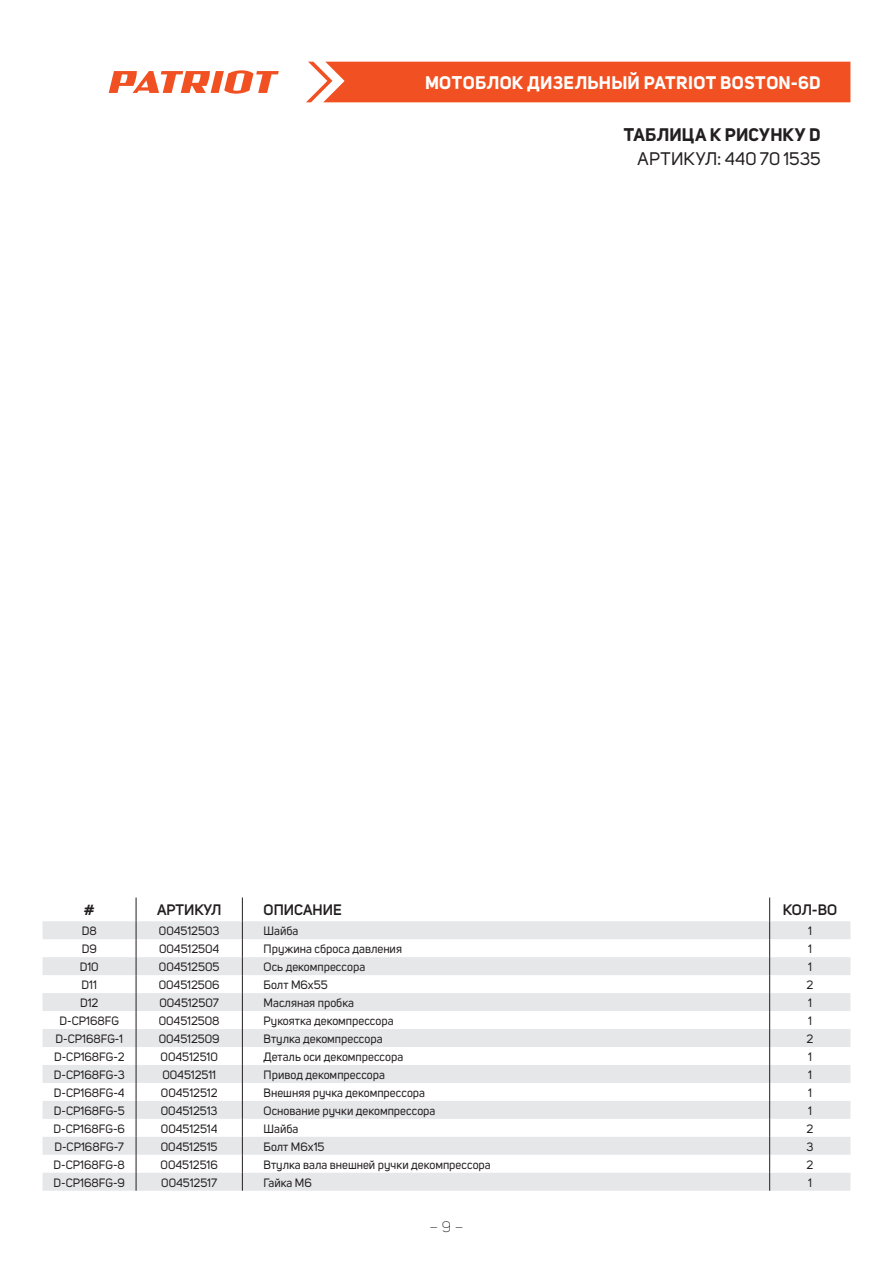
<style>
.page{position:relative;width:893px;height:1263px;background:#fff}
.page>*{position:absolute;margin:0;border:0;box-sizing:border-box;transform-origin:0 0}
.t1{font:700 18px "Uni Sans";letter-spacing:.02em;color:#fff}
.t2{font:18px "Uni Sans";letter-spacing:.005em;color:#231f20}
.t3{font:700 18px "Uni Sans";letter-spacing:.02em;color:#231f20}
.t4{font:600 15px "Uni Sans";color:#231f20}
.t5{font:300 15px "Uni Sans";color:#231f20}
.t6{font:12px "Uni Sans";color:#231f20}
</style>
<div class="page">
<div style="left:306px;top:62px;width:544px;height:40px;background:#f15122"></div>
<svg style="left:109px;top:70px;width:170px;height:24px"></svg>
<svg style="left:43px;top:921px;width:807px;height:270px;fill:#e6e7e9"></svg>
<svg style="left:136px;top:897px;width:1px;height:294px"></svg>
<svg style="left:242px;top:897px;width:1px;height:294px"></svg>
<svg style="left:769px;top:897px;width:1px;height:294px"></svg>
<h1 class="t1" style="left:425px;top:72px;width:397px">МОТОБЛОК ДИЗЕЛЬНЫЙ PATRIOT BOSTON-6D</h1>
<h1 class="t3" style="left:624px;top:123px;width:198px">ТАБЛИЦА К РИСУНКУ D</h1>
<h1 class="t2" style="left:638px;top:148px;width:185px">АРТИКУЛ: 440 70 1535</h1>
<p class="t4" style="left:84px;top:901px;width:12px">#</p>
<p class="t4" style="left:157px;top:901px;width:66px">АРТИКУЛ</p>
<p class="t4" style="left:264px;top:901px;width:80px">ОПИСАНИЕ</p>
<p class="t4" style="left:783px;top:901px;width:56px">КОЛ-ВО</p>
<p class="t6" style="left:82px;top:924px;width:17px">D8</p>
<p class="t6" style="left:159px;top:924px;width:62px">004512503</p>
<p class="t6" style="left:264px;top:924px;width:36px">Шайба</p>
<p class="t6" style="left:808px;top:924px;width:5px">1</p>
<p class="t6" style="left:82px;top:942px;width:17px">D9</p>
<p class="t6" style="left:159px;top:942px;width:62px">004512504</p>
<p class="t6" style="left:264px;top:942px;width:140px">Пружина сброса давления</p>
<p class="t6" style="left:808px;top:942px;width:5px">1</p>
<p class="t6" style="left:80px;top:960px;width:20px">D10</p>
<p class="t6" style="left:159px;top:960px;width:62px">004512505</p>
<p class="t6" style="left:264px;top:960px;width:103px">Ось декомпрессора</p>
<p class="t6" style="left:808px;top:960px;width:5px">1</p>
<p class="t6" style="left:82px;top:978px;width:17px">D11</p>
<p class="t6" style="left:159px;top:978px;width:62px">004512506</p>
<p class="t6" style="left:264px;top:978px;width:66px">Болт М6х55</p>
<p class="t6" style="left:807px;top:978px;width:8px">2</p>
<p class="t6" style="left:80px;top:996px;width:20px">D12</p>
<p class="t6" style="left:159px;top:996px;width:61px">004512507</p>
<p class="t6" style="left:264px;top:996px;width:92px">Масляная пробка</p>
<p class="t6" style="left:808px;top:996px;width:5px">1</p>
<p class="t6" style="left:60px;top:1014px;width:61px">D-CP168FG</p>
<p class="t6" style="left:159px;top:1014px;width:62px">004512508</p>
<p class="t6" style="left:264px;top:1014px;width:132px">Рукоятка декомпрессора</p>
<p class="t6" style="left:808px;top:1014px;width:5px">1</p>
<p class="t6" style="left:56px;top:1032px;width:69px">D-CP168FG-1</p>
<p class="t6" style="left:159px;top:1032px;width:62px">004512509</p>
<p class="t6" style="left:264px;top:1032px;width:121px">Втулка декомпрессора</p>
<p class="t6" style="left:807px;top:1032px;width:8px">2</p>
<p class="t6" style="left:54px;top:1049px;width:72px">D-CP168FG-2</p>
<p class="t6" style="left:161px;top:1049px;width:59px">004512510</p>
<p class="t6" style="left:264px;top:1049px;width:141px">Деталь оси декомпрессора</p>
<p class="t6" style="left:808px;top:1049px;width:5px">1</p>
<p class="t6" style="left:54px;top:1067px;width:72px">D-CP168FG-3</p>
<p class="t6" style="left:162px;top:1067px;width:55px">004512511</p>
<p class="t6" style="left:264px;top:1067px;width:123px">Привод декомпрессора</p>
<p class="t6" style="left:808px;top:1067px;width:5px">1</p>
<p class="t6" style="left:54px;top:1085px;width:72px">D-CP168FG-4</p>
<p class="t6" style="left:161px;top:1085px;width:58px">004512512</p>
<p class="t6" style="left:264px;top:1085px;width:163px">Внешняя ручка декомпрессора</p>
<p class="t6" style="left:808px;top:1085px;width:5px">1</p>
<p class="t6" style="left:54px;top:1103px;width:72px">D-CP168FG-5</p>
<p class="t6" style="left:161px;top:1103px;width:58px">004512513</p>
<p class="t6" style="left:264px;top:1103px;width:173px">Основание ручки декомпрессора</p>
<p class="t6" style="left:808px;top:1103px;width:5px">1</p>
<p class="t6" style="left:54px;top:1121px;width:73px">D-CP168FG-6</p>
<p class="t6" style="left:161px;top:1121px;width:58px">004512514</p>
<p class="t6" style="left:264px;top:1121px;width:36px">Шайба</p>
<p class="t6" style="left:807px;top:1121px;width:8px">2</p>
<p class="t6" style="left:54px;top:1139px;width:71px">D-CP168FG-7</p>
<p class="t6" style="left:161px;top:1139px;width:58px">004512515</p>
<p class="t6" style="left:264px;top:1139px;width:62px">Болт М6х15</p>
<p class="t6" style="left:806px;top:1139px;width:8px">3</p>
<p class="t6" style="left:54px;top:1157px;width:73px">D-CP168FG-8</p>
<p class="t6" style="left:161px;top:1157px;width:59px">004512516</p>
<p class="t6" style="left:264px;top:1157px;width:229px">Втулка вала внешней ручки декомпрессора</p>
<p class="t6" style="left:807px;top:1157px;width:8px">2</p>
<p class="t6" style="left:54px;top:1175px;width:73px">D-CP168FG-9</p>
<p class="t6" style="left:161px;top:1175px;width:57px">004512517</p>
<p class="t6" style="left:264px;top:1175px;width:50px">Гайка М6</p>
<p class="t6" style="left:808px;top:1175px;width:5px">1</p>
<p class="t5" style="left:429px;top:1218px;width:35px">– 9 –</p>
</div>
